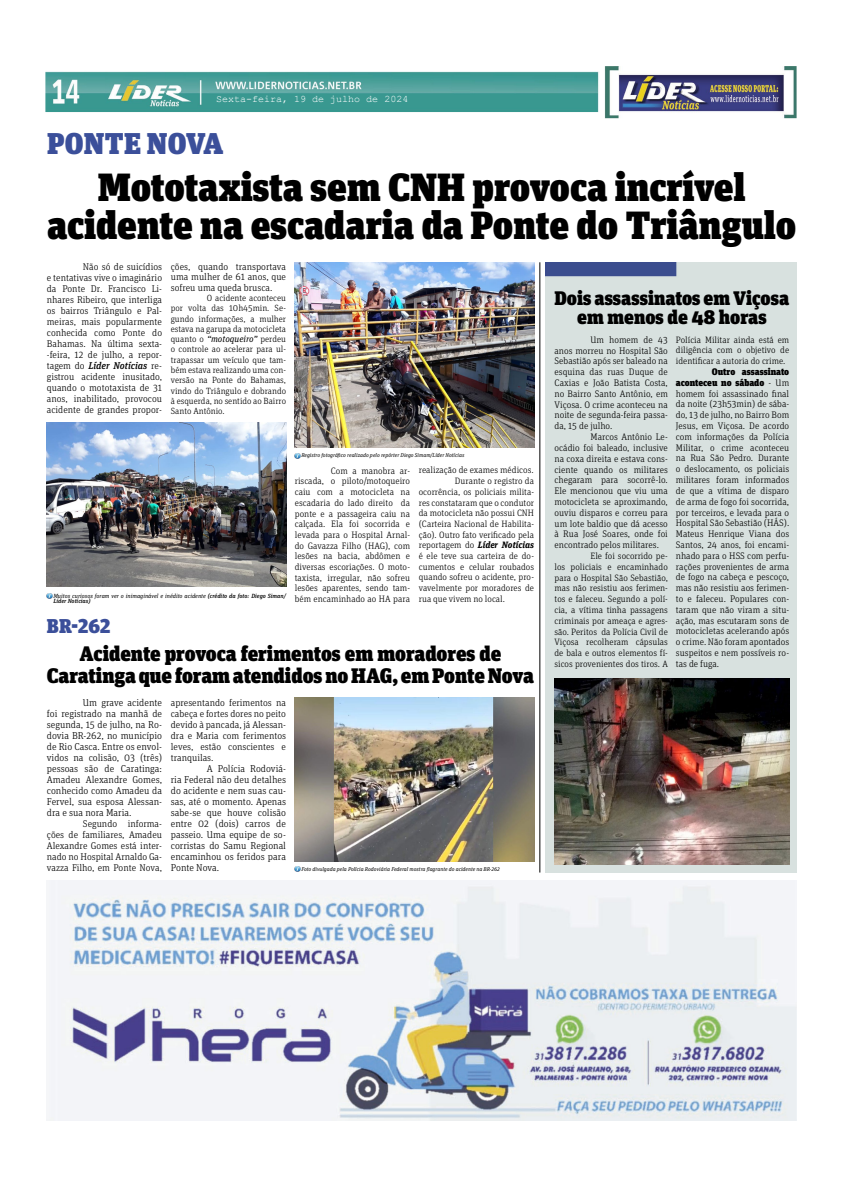
<style>
.page{position:relative;width:842px;height:1191px;background:#fff}
.page>*{position:absolute;margin:0;border:0;box-sizing:border-box;transform-origin:0 0}
.t1{font:900 39.3px/38px "Unit Slab Pro";color:#000;text-align:center}
.t2{font:900 30px "Unit Slab Pro";letter-spacing:.01em;color:#3b4f9a}
.t3{font:900 21px/22px "Unit Slab Pro";color:#000;text-align:center}
.t4{font:900 20px "Unit Slab Pro";color:#3b4f9a}
.t5{font:900 19.6px/19px "Unit Slab Pro";color:#000;text-align:center}
.t6{font:300 10px/11px "Unit Slab Pro";color:#000;text-align:justify}
.t7{font:10px "Courier New";color:#fff}
.t8{font:300 9.8px/11px "Unit Slab Pro";color:#000;text-align:justify}
.t9{font:300 9.5px/10.8px "Unit Slab Pro";color:#000;text-align:justify}
.t10{font:300 9.3px/10.7px "Unit Slab Pro";color:#000;text-align:justify}
.t11{font:300 9.2px/10.8px "Unit Slab Pro";color:#000;text-align:justify}
.t12{font:300 9px/10.3px "Unit Slab Pro";color:#000;text-align:justify}
.t13{font:italic 6px/5.5px "Unit Slab Pro";color:#000}
.t14{font:italic 5.5px "Unit Slab Pro";color:#000}
.s1{font-weight:500;font-style:italic}
.s2{font-weight:400;font-style:italic}
.s3{font-weight:500}
.s4{font-weight:700;font-style:italic}
.s5{font-weight:900}
</style>
<div class="page">
<img style="left:45px;top:66px;width:751px;height:52px">
<hr style="left:539px;top:262px;width:1px;height:610px;background:#000">
<img style="left:47px;top:880px;width:749px;height:240px">
<div style="left:546px;top:262px;width:250px;height:610px;background:#d8e1df"></div>
<img style="left:554px;top:678px;width:235px;height:186px">
<svg style="left:295px;top:453px;width:5px;height:5px"></svg>
<svg style="left:295px;top:866px;width:5px;height:5px"></svg>
<img style="left:295px;top:262px;width:239px;height:186px">
<svg style="left:47px;top:593px;width:5px;height:5px"></svg>
<img style="left:47px;top:422px;width:239px;height:165px">
<img style="left:295px;top:698px;width:239px;height:163px">
<p class="t7" style="left:216px;top:93px;width:194px">Sexta-feira, 19 de julho de 2024</p>
<h2 class="t2" style="left:47px;top:120px;width:178px">PONTE NOVA</h2>
<h1 class="t1" style="left:47px;top:166px;width:751px">Mototaxista sem CNH provoca incrível acidente na escadaria da Ponte do Triângulo</h1>
<p class="t8" style="left:47px;top:261px;width:117px;text-indent:36px">Não só de suicídios e tentativas vive o imaginário da Ponte Dr. Francisco Li&shy;nhares Ribeiro, que interliga os bairros Triângulo e Pal&shy;meiras, mais popularmente conhecida como Ponte do Bahamas. Na última sexta--feira, 12 de julho, a repor&shy;tagem do <span class="s1">Líder Notícias</span> re&shy;gistrou acidente inusitado, quando o mototaxista de 31 anos, inabilitado, provocou acidente de grandes propor-</p>
<p class="t8" style="left:171px;top:261px;width:117px;line-height:10.3px">ções, quando transportava uma mulher de 61 anos, que sofreu uma queda brusca.</p>
<p class="t12" style="left:171px;top:292px;width:117px;text-indent:36px">O acidente aconteceu por volta das 10h45min. Se&shy;gundo informações, a mulher estava na garupa da motocicleta quanto o <span class="s2">“motoqueiro”</span> perdeu o controle ao acelerar para ul&shy;trapassar um veículo que tam&shy;bém estava realizando uma con&shy;versão na Ponte do Bahamas, vindo do Triângulo e dobrando à esquerda, no sentido ao Bairro Santo Antônio.</p>
<p class="t13" style="left:53px;top:593px;width:234px">Muitos curiosos foram ver o inimaginável e inédito acidente <span class="s3">(crédito da foto: Diego Siman/<br>Líder Notícias)</span></p>
<h3 class="t4" style="left:47px;top:610px;width:65px">BR-262</h3>
<p class="t14" style="left:301px;top:452px;width:164px">Registro fotográfico realizado pelo repórter Diego Simam/Líder Notícias</p>
<p class="t10" style="left:295px;top:465px;width:117px;text-indent:36px">Com a manobra ar&shy;riscada, o piloto/motoqueiro caiu com a motocicleta na escadaria do lado direito da ponte e a passageira caiu na calçada. Ela foi socorrida e levada para o Hospital Arnal&shy;do Gavazza Filho (HAG), com lesões na bacia, abdômen e diversas escoriações. O moto&shy;taxista, irregular, não sofreu lesões aparentes, sendo tam&shy;bém encaminhado ao HA para</p>
<p class="t10" style="left:419px;top:464px;width:116px">realização de exames médicos.</p>
<p class="t11" style="left:419px;top:475px;width:117px;text-indent:36px">Durante o registro da ocorrência, os policiais milita&shy;res constataram que o condutor da motocicleta não possui CNH (Carteira Nacional de Habilita&shy;ção). Outro fato verificado pela reportagem do <span class="s4">Líder Notícias </span>é ele teve sua carteira de do&shy;cumentos e celular roubados quando sofreu o acidente, pro&shy;vavelmente por moradores de rua que vivem no local.</p>
<h3 class="t3" style="left:47px;top:641px;width:489px">Acidente provoca ferimentos em moradores de<br>Caratinga que foram atendidos no HAG, em Ponte Nova</h3>
<p class="t6" style="left:47px;top:696px;width:117px;text-indent:36px">Um grave acidente foi registrado na manhã de segunda, 15 de julho, na Ro&shy;dovia BR-262, no município de Rio Casca. Entre os envol&shy;vidos na colisão, 03 (três) pessoas são de Caratinga:<br>Amadeu Alexandre Gomes, conhecido como Amadeu da Fervel, sua esposa Alessan&shy;dra e sua nora Maria.</p>
<p class="t8" style="left:47px;top:817px;width:117px;text-indent:36px">Segundo informa&shy;ções de familiares, Amadeu Alexandre Gomes está inter&shy;nado no Hospital Arnaldo Ga&shy;vazza Filho, em Ponte Nova,</p>
<p class="t8" style="left:171px;top:696px;width:117px">apresentando ferimentos na cabeça e fortes dores no peito devido à pancada, já Alessan&shy;dra e Maria com ferimentos leves, estão conscientes e tranquilas.</p>
<p class="t6" style="left:171px;top:762px;width:117px;text-indent:36px">A Polícia Rodoviá&shy;ria Federal não deu detalhes do acidente e nem suas cau&shy;sas, até o momento. Apenas sabe-se que houve colisão entre 02 (dois) carros de passeio. Uma equipe de so&shy;corristas do Samu Regional encaminhou os feridos para Ponte Nova.</p>
<p class="t14" style="left:301px;top:865px;width:200px">Foto divulgada pela Polícia Rodoviária Federal mostra flagrante do acidente na BR-262</p>
<h3 class="t5" style="left:554px;top:287px;width:236px">Dois assassinatos em Viçosa em menos de 48 horas</h3>
<p class="t9" style="left:554px;top:334px;width:115px;text-indent:36px">Um homem de 43 anos morreu no Hospital São Sebastião após ser baleado na esquina das ruas Duque de Caxias e João Batista Costa, no Bairro Santo Antônio, em Viçosa. O crime aconteceu na noite de segunda-feira passa&shy;da, 15 de julho.</p>
<p class="t9" style="left:554px;top:431px;width:115px;text-indent:36px">Marcos Antônio Le&shy;ocádio foi baleado, inclusive na coxa direita e estava cons&shy;ciente quando os militares chegaram para socorrê-lo.<br>Ele mencionou que viu uma motocicleta se aproximando, ouviu disparos e correu para um lote baldio que dá acesso à Rua José Soares, onde foi encontrado pelos militares.</p>
<p class="t11" style="left:554px;top:550px;width:115px;text-indent:36px">Ele foi socorrido pe&shy;los policiais e encaminhado para o Hospital São Sebastião, mas não resistiu aos ferimen&shy;tos e faleceu. Segundo a polí&shy;cia, a vítima tinha passagens criminais por ameaça e agres&shy;são. Peritos da Polícia Civil de Viçosa recolheram cápsulas de bala e outros elementos fí&shy;sicos provenientes dos tiros. A</p>
<p class="t11" style="left:676px;top:334px;width:115px">Polícia Militar ainda está em diligência com o objetivo de identificar a autoria do crime.</p>
<p class="t9" style="left:676px;top:366px;width:115px;text-indent:36px"><span class="s5">Outro assassinato aconteceu no sábado</span> - Um homem foi assassinado final da noite (23h53min) de sába&shy;do, 13 de julho, no Bairro Bom Jesus, em Viçosa. De acordo com informações da Polícia Militar, o crime aconteceu na Rua São Pedro. Durante o deslocamento, os policiais militares foram informados de que a vítima de disparo de arma de fogo foi socorrida, por terceiros, e levada para o Hospital São Sebastião (HÁS).<br>Mateus Henrique Viana dos Santos, 24 anos, foi encami&shy;nhado para o HSS com perfu&shy;rações provenientes de arma de fogo na cabeça e pescoço, mas não resistiu aos ferimen&shy;to e faleceu. Populares con&shy;taram que não viram a situ&shy;ação, mas escutaram sons de motocicletas acelerando após o crime. Não foram apontados suspeitos e nem possíveis ro&shy;tas de fuga.</p>
</div>
